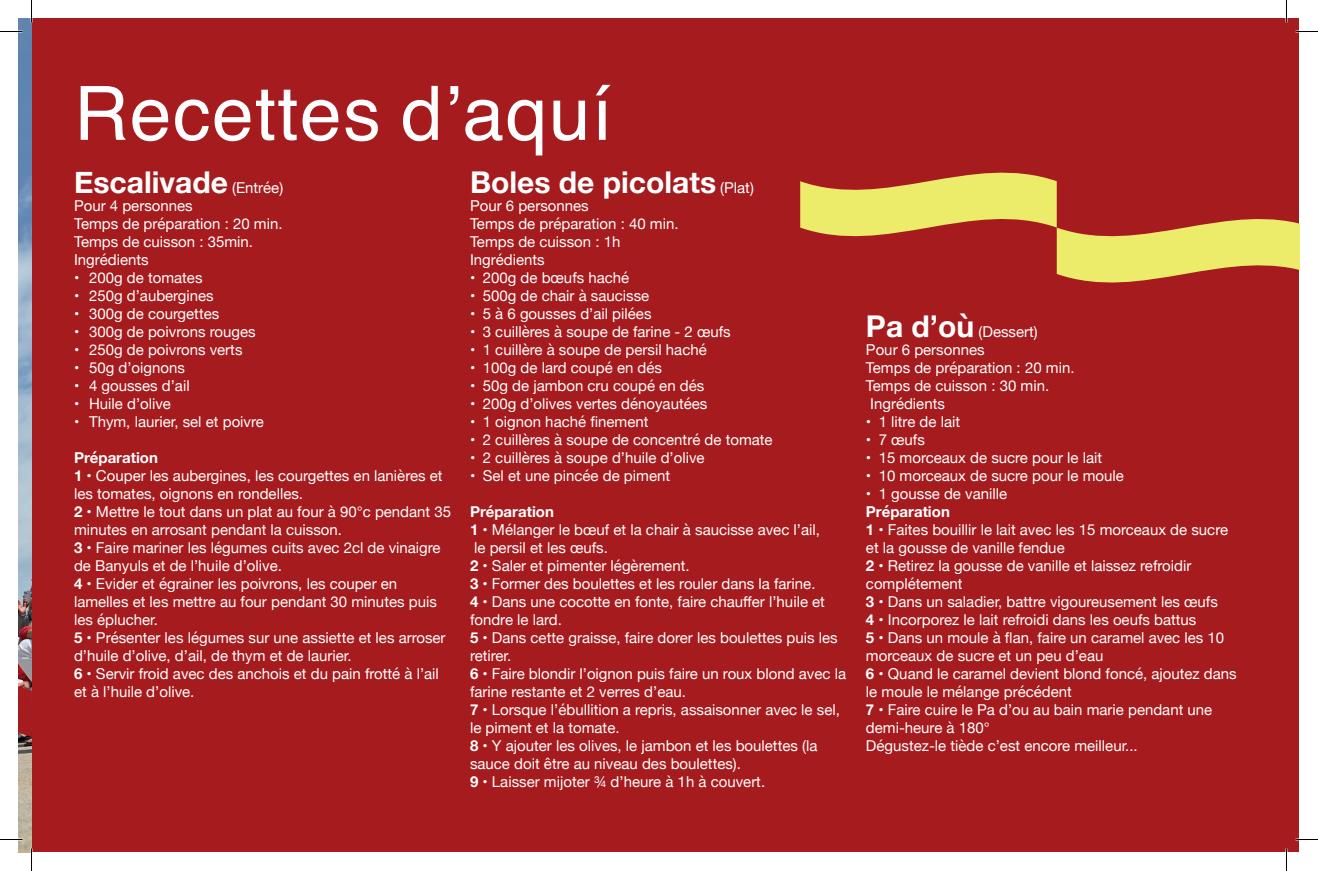
<style>
.page{position:relative;width:1318px;height:871px;background:#fff}
.page>*{position:absolute;margin:0;border:0;box-sizing:border-box;transform-origin:0 0}
.t1{font:75px "Helvetica";letter-spacing:.02em;color:#fff}
.t2{font:700 30px "Helvetica Neue";color:#fff}
.t3{font:15px/18px "Helvetica Neue";color:#fff}
.s1{font-weight:400;font-size:15px}
.s2{font-weight:700}
.s3{font-weight:700;font-size:30px}
</style>
<div class="page">
<div style="left:32px;top:19px;width:1267px;height:833px;background:#a51b1e"></div>
<img style="left:19px;top:19px;width:13px;height:833px">
<svg style="left:800px;top:172px;width:499px;height:111px"></svg>
<svg style="left:19px;top:661px;width:13px;height:106px"></svg>
<hr style="left:0;top:838px;width:22px;height:2px;background:#fff">
<hr style="left:1295px;top:838px;width:22px;height:2px;background:#fff">
<hr style="left:1285px;top:0;width:2px;height:23px;background:#fff">
<hr style="left:1285px;top:848px;width:2px;height:23px;background:#fff">
<svg style="left:0;top:31px;width:22px;height:1px"></svg>
<svg style="left:1295px;top:31px;width:22px;height:1px"></svg>
<svg style="left:0;top:839px;width:22px;height:1px"></svg>
<svg style="left:1295px;top:839px;width:22px;height:1px"></svg>
<svg style="left:31px;top:0;width:1px;height:23px"></svg>
<svg style="left:31px;top:848px;width:1px;height:23px"></svg>
<svg style="left:1286px;top:0;width:1px;height:23px"></svg>
<svg style="left:1286px;top:848px;width:1px;height:23px"></svg>
<h1 class="t1" style="left:74px;top:56px;width:540px">Recettes d’aquí</h1>
<h2 class="t2" style="left:74px;top:158px;width:211px">Escalivade <span class="s1">(Entrée)</span></h2>
<p class="t3" style="left:74px;top:197px;width:210px">Pour 4 personnes<br>Temps de préparation : 20 min.<br>Temps de cuisson : 35min.<br>Ingrédients</p>
<p class="t3" style="left:74px;top:269px;width:130px">• 200g de tomates</p>
<p class="t3" style="left:74px;top:287px;width:141px">• 250g d’aubergines</p>
<p class="t3" style="left:74px;top:305px;width:147px">• 300g de courgettes</p>
<p class="t3" style="left:74px;top:323px;width:183px">• 300g de poivrons rouges</p>
<p class="t3" style="left:74px;top:341px;width:170px">• 250g de poivrons verts</p>
<p class="t3" style="left:74px;top:359px;width:112px">• 50g d’oignons</p>
<p class="t3" style="left:74px;top:377px;width:117px">• 4 gousses d’ail</p>
<p class="t3" style="left:74px;top:395px;width:98px">• Huile d’olive</p>
<p class="t3" style="left:74px;top:413px;width:191px">• Thym, laurier, sel et poivre</p>
<p class="t3" style="left:74px;top:449px;width:378px"><span class="s2">Préparation<br>1 •</span> Couper les aubergines, les courgettes en lanières et les tomates, oignons en rondelles.<br><span class="s2">2 •</span> Mettre le tout dans un plat au four à 90°c pendant 35 minutes en arrosant pendant la cuisson.<br><span class="s2">3 •</span> Faire mariner les légumes cuits avec 2cl de vinaigre de Banyuls et de l’huile d’olive.<br><span class="s2">4 •</span> Evider et égrainer les poivrons, les couper en lamelles et les mettre au four pendant 30 minutes puis les éplucher.<br><span class="s2">5 •</span> Présenter les légumes sur une assiette et les arroser d’huile d’olive, d’ail, de thym et de laurier.<br><span class="s2">6 •</span> Servir froid avec des anchois et du pain frotté à l’ail et à l’huile d’olive.</p>
<h2 class="t2" style="left:470px;top:158px;width:285px">Boles de picolats <span class="s1">(Plat)</span></h2>
<p class="t3" style="left:470px;top:197px;width:210px">Pour 6 personnes<br>Temps de préparation : 40 min.<br>Temps de cuisson : 1h<br>Ingrédients</p>
<p class="t3" style="left:470px;top:269px;width:161px">• 200g de bœufs haché</p>
<p class="t3" style="left:470px;top:287px;width:181px">• 500g de chair à saucisse</p>
<p class="t3" style="left:470px;top:305px;width:183px">• 5 à 6 gousses d’ail pilées</p>
<p class="t3" style="left:470px;top:323px;width:262px">• 3 cuillères à soupe de farine - 2 œufs</p>
<p class="t3" style="left:470px;top:341px;width:238px">• 1 cuillère à soupe de persil haché</p>
<p class="t3" style="left:470px;top:359px;width:193px">• 100g de lard coupé en dés</p>
<p class="t3" style="left:470px;top:377px;width:236px">• 50g de jambon cru coupé en dés</p>
<p class="t3" style="left:470px;top:395px;width:239px">• 200g d’olives vertes dénoyautées</p>
<p class="t3" style="left:470px;top:413px;width:180px">• 1 oignon haché finement</p>
<p class="t3" style="left:470px;top:431px;width:304px">• 2 cuillères à soupe de concentré de tomate</p>
<p class="t3" style="left:470px;top:449px;width:236px">• 2 cuillères à soupe d’huile d’olive</p>
<p class="t3" style="left:470px;top:467px;width:202px">• Sel et une pincée de piment</p>
<p class="t3" style="left:470px;top:503px;width:377px"><span class="s2">Préparation<br>1 •</span> Mélanger le bœuf et la chair à saucisse avec l’ail,<br>le persil et les œufs.<br><span class="s2">2 •</span> Saler et pimenter légèrement.<br><span class="s2">3 •</span> Former des boulettes et les rouler dans la farine.<br><span class="s2">4 •</span> Dans une cocotte en fonte, faire chauffer l’huile et fondre le lard.<br><span class="s2">5 •</span> Dans cette graisse, faire dorer les boulettes puis les retirer.<br><span class="s2">6 •</span> Faire blondir l’oignon puis faire un roux blond avec la farine restante et 2 verres d’eau.<br><span class="s2">7 •</span> Lorsque l’ébullition a repris, assaisonner avec le sel, le piment et la tomate.<br><span class="s2">8 •</span> Y ajouter les olives, le jambon et les boulettes (la sauce doit être au niveau des boulettes).<br><span class="s2">9 •</span> Laisser mijoter ¾ d’heure à 1h à couvert.</p>
<p class="t3" style="left:866px;top:323px;width:210px"><span class="s3">Pa d’où</span> (Dessert)<br>Pour 6 personnes<br>Temps de préparation : 20 min.<br>Temps de cuisson : 30 min.<br>Ingrédients</p>
<p class="t3" style="left:866px;top:413px;width:96px">• 1 litre de lait</p>
<p class="t3" style="left:866px;top:431px;width:60px">• 7 œufs</p>
<p class="t3" style="left:866px;top:449px;width:238px">• 15 morceaux de sucre pour le lait</p>
<p class="t3" style="left:866px;top:467px;width:259px">• 10 morceaux de sucre pour le moule</p>
<p class="t3" style="left:866px;top:485px;width:143px">• 1 gousse de vanille</p>
<p class="t3" style="left:866px;top:503px;width:372px"><span class="s2">Préparation<br>1 •</span> Faites bouillir le lait avec les 15 morceaux de sucre et la gousse de vanille fendue<br><span class="s2">2 •</span> Retirez la gousse de vanille et laissez refroidir complétement<br><span class="s2">3 •</span> Dans un saladier, battre vigoureusement les œufs<br><span class="s2">4 •</span> Incorporez le lait refroidi dans les oeufs battus<br><span class="s2">5 •</span> Dans un moule à flan, faire un caramel avec les 10 morceaux de sucre et un peu d’eau<br><span class="s2">6 •</span> Quand le caramel devient blond foncé, ajoutez dans le moule le mélange précédent<br><span class="s2">7 •</span> Faire cuire le Pa d’ou au bain marie pendant une demi-heure à 180°<br>Dégustez-le tiède c’est encore meilleur...</p>
</div>
